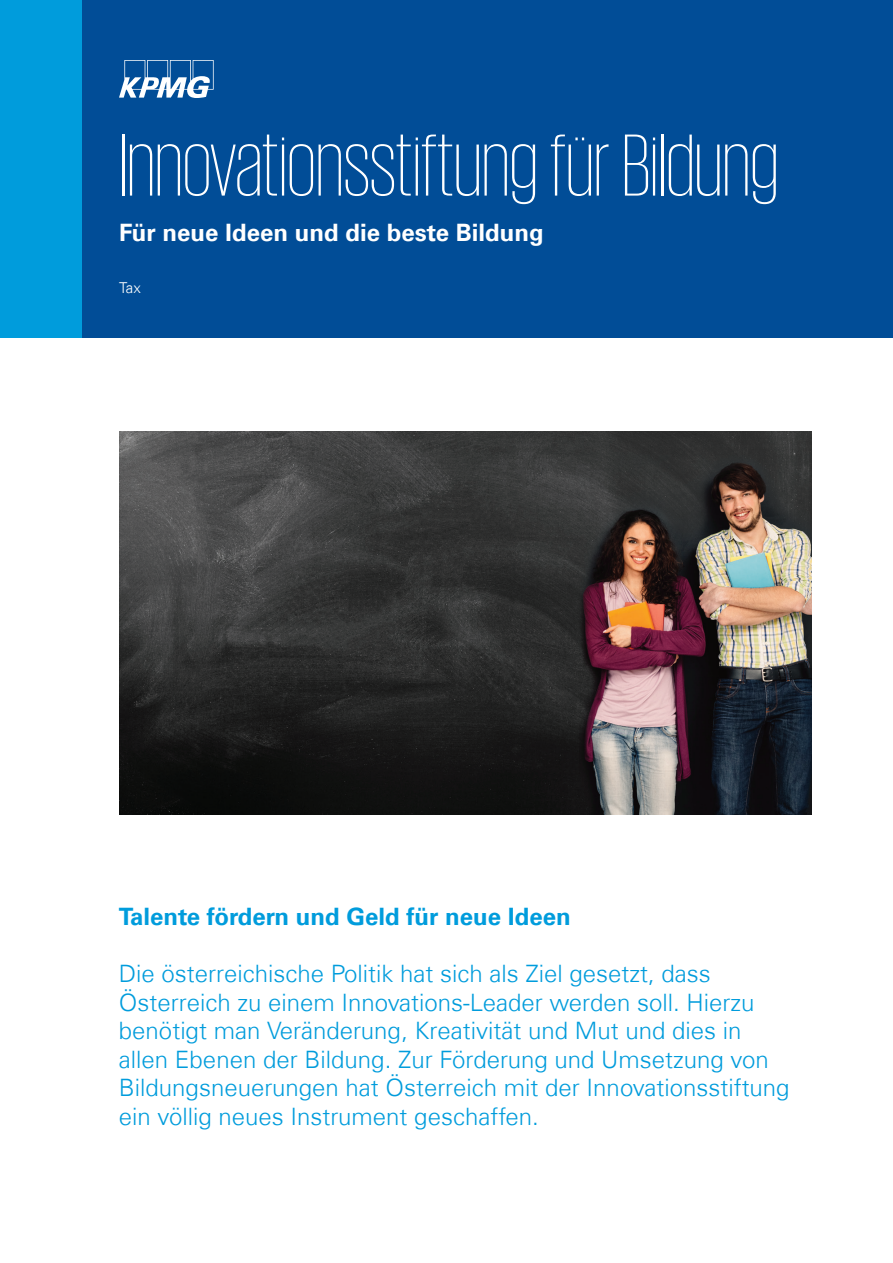
<style>
.page{position:relative;width:893px;height:1263px;background:#fff}
.page>*{position:absolute;margin:0;border:0;box-sizing:border-box;transform-origin:0 0}
.t1{font:200 90px "KPMG";color:#fff}
.t2{font:300 24px/28.5px "Universfor KPMG";color:#009cdc}
.t3{font:700 24px "Universfor KPMG";color:#009cdc}
.t4{font:700 24px "Universfor KPMG";color:#fff}
.t5{font:300 15px "Univers 45";color:#fff}
</style>
<div class="page">
<div style="left:0;top:0;width:893px;height:338px;background:#014d97"></div>
<div style="left:0;top:0;width:81px;height:338px;background:#009cdc"></div>
<img style="left:119px;top:431px;width:693px;height:384px">
<svg style="left:119px;top:60px;width:95px;height:38px"></svg>
<h1 class="t1" style="left:119px;top:122px;width:661px">Innovationsstiftung für Bildung</h1>
<p class="t4" style="left:119px;top:218px;width:426px">Für neue Ideen und die beste Bildung</p>
<p class="t5" style="left:119px;top:279px;width:23px">Tax</p>
<p class="t3" style="left:119px;top:902px;width:453px">Talente fördern und Geld für neue Ideen</p>
<p class="t2" style="left:119px;top:959px;width:672px">Die österreichische Politik hat sich als Ziel gesetzt, dass Österreich zu einem Innovations-Leader werden soll. Hierzu benötigt man Veränderung, Kreativität und Mut und dies in allen Ebenen der Bildung. Zur Förderung und Umsetzung von Bildungsneuerungen hat Österreich mit der Innovationsstiftung ein völlig neues Instrument geschaffen.</p>
</div>
